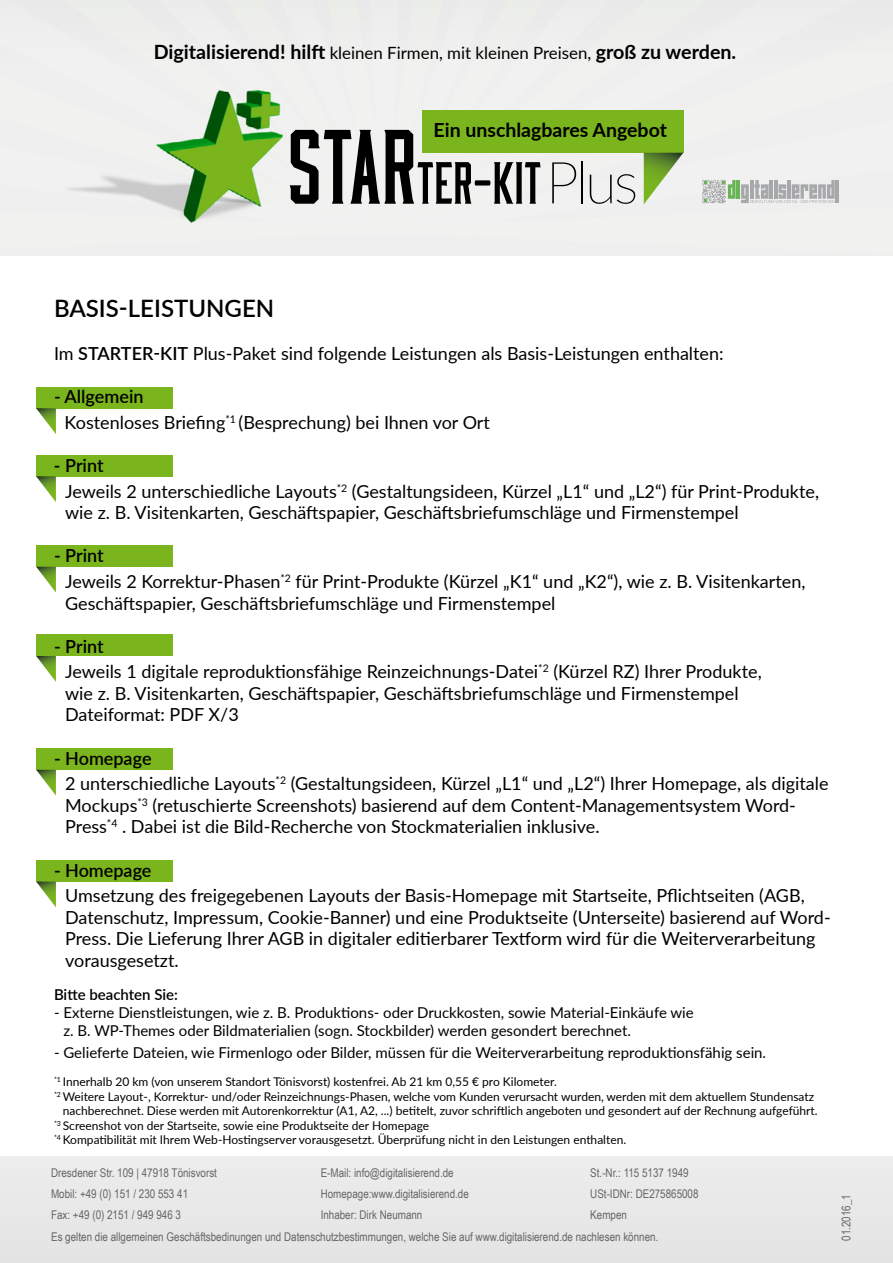
<style>
.page{position:relative;width:893px;height:1263px;background:#fff}
.page>*{position:absolute;margin:0;border:0;box-sizing:border-box;transform-origin:0 0}
.t1{font:60.15px "Moonshiner Sharp";color:#000}
.t2{font:600 24px "Lato";color:#000}
.t3{font:700 19.65px "Lato";color:#000}
.t4{font:700 19.5px "Lato";color:#000}
.t5{font:18px/25.5px "Lato";color:#000}
.t6{font:600 18px "Lato";color:#000}
.t7{font:15px/18px "Lato";color:#000}
.t8{font:600 15px "Lato";color:#000}
.t9{font:12px "Lato";color:#000}
.t10{font:12px/21px "Arial Narrow";color:#646567}
.s1{font-weight:400;font-size:16.8px}
.s2{font-size:106.8px}
.s3{font-family:"Lato";font-weight:100;font-size:58.2px}
.s4{font-weight:600}
</style>
<div class="page">
<div style="left:36px;top:387px;width:136px;height:21px;background:#7ab51d"></div>
<div style="left:36px;top:455px;width:136px;height:21px;background:#7ab51d"></div>
<div style="left:36px;top:545px;width:136px;height:22px;background:#7ab51d"></div>
<div style="left:36px;top:635px;width:136px;height:21px;background:#7ab51d"></div>
<div style="left:36px;top:748px;width:136px;height:22px;background:#7ab51d"></div>
<div style="left:36px;top:860px;width:136px;height:21px;background:#7ab51d"></div>
<svg style="left:36px;top:408px;width:20px;height:26px"></svg>
<svg style="left:36px;top:476px;width:20px;height:26px"></svg>
<svg style="left:36px;top:567px;width:20px;height:25px"></svg>
<svg style="left:36px;top:656px;width:20px;height:26px"></svg>
<svg style="left:36px;top:770px;width:20px;height:25px"></svg>
<svg style="left:36px;top:881px;width:20px;height:26px"></svg>
<div style="left:0;top:0;width:893px;height:255px;background:#f0f0ef"></div>
<div style="left:422px;top:110px;width:261px;height:43px;background:#7ab51d"></div>
<svg style="left:644px;top:153px;width:39px;height:51px"></svg>
<svg style="left:702px;top:180px;width:137px;height:23px"></svg>
<p class="t3" style="left:154px;top:38px;width:584px">Digitalisierend! hilft <span class="s1">kleinen Firmen, mit kleinen Preisen,</span> groß zu werden.</p>
<p class="t4" style="left:434px;top:116px;width:235px">Ein unschlagbares Angebot</p>
<h1 class="t1" style="left:287px;top:157px;width:353px"><span class="s2">STAR</span>TER-KIT<span class="s3">Plus</span></h1>
<h2 class="t2" style="left:54px;top:291px;width:222px">Basis-Leistungen</h2>
<p class="t5" style="left:54px;top:340px;width:671px">Im <span class="s4">Starter-Kit</span> Plus-Paket sind folgende Leistungen als Basis-Leistungen enthalten:</p>
<p class="t5" style="left:65px;top:383px;width:427px;text-indent:-11px"><span class="s4">- Allgemein<br></span>Kostenloses Briefing<sup>*1</sup> (Besprechung) bei Ihnen vor Ort</p>
<p class="t5" style="left:65px;top:452px;width:755px;text-indent:-11px"><span class="s4">- Print<br></span>Jeweils 2 unterschiedliche Layouts<sup>*2</sup> (Gestaltungsideen, Kürzel „L1“ und „L2“) für Print-Produkte,</p>
<p class="t5" style="left:65px;top:499px;width:675px">wie z. B. Visitenkarten, Geschäftspapier, Geschäftsbriefumschläge und Firmenstempel</p>
<p class="t5" style="left:65px;top:542px;width:742px;text-indent:-11px"><span class="s4">- Print<br></span>Jeweils 2 Korrektur-Phasen<sup>*2</sup> für Print-Produkte (Kürzel „K1“ und „K2“), wie z. B. Visitenkarten,</p>
<p class="t5" style="left:65px;top:589px;width:492px">Geschäftspapier, Geschäftsbriefumschläge und Firmenstempel</p>
<p class="t5" style="left:65px;top:633px;width:698px;text-indent:-11px"><span class="s4">- Print<br></span>Jeweils 1 digitale reproduktionsfähige Reinzeichnungs-Datei<sup>*2</sup> (Kürzel RZ) Ihrer Produkte,</p>
<p class="t5" style="left:65px;top:682px;width:675px;line-height:21.6px">wie z. B. Visitenkarten, Geschäftspapier, Geschäftsbriefumschläge und Firmenstempel<br>Dateiformat: PDF X/3</p>
<p class="t5" style="left:65px;top:745px;width:765px;text-indent:-11px"><span class="s4">- Homepage<br></span>2 unterschiedliche Layouts<sup>*2</sup> (Gestaltungsideen, Kürzel „L1“ und „L2“) Ihrer Homepage, als digitale</p>
<p class="t5" style="left:65px;top:794px;width:732px;line-height:21.6px">Mockups<sup>*3</sup> (retuschierte Screenshots) basierend auf dem Content-Managementsystem Word-<br>Press<sup>*4</sup> . Dabei ist die Bild-Recherche von Stockmaterialien inklusive.</p>
<p class="t6" style="left:54px;top:857px;width:99px">- Homepage</p>
<p class="t5" style="left:65px;top:884px;width:767px;line-height:21.6px">Umsetzung des freigegebenen Layouts der Basis-Homepage mit Startseite, Pflichtseiten (AGB, Datenschutz, Impressum, Cookie-Banner) und eine Produktseite (Unterseite) basierend auf Word-Press. Die Lieferung Ihrer AGB in digitaler editierbarer Textform wird für die Weiterverarbeitung vorausgesetzt.</p>
<p class="t8" style="left:54px;top:983px;width:126px">Bitte beachten Sie:</p>
<p class="t7" style="left:63px;top:1003px;width:632px;text-indent:-9px">- Externe Dienstleistungen, wie z. B. Produktions- oder Druckkosten, sowie Material-Einkäufe wie z. B. WP-Themes oder Bildmaterialien (sogn. Stockbilder) werden gesondert berechnet.</p>
<p class="t7" style="left:54px;top:1042px;width:714px">- Gelieferte Dateien, wie Firmenlogo oder Bilder, müssen für die Weiterverarbeitung reproduktionsfähig sein.</p>
<p class="t9" style="left:54px;top:1073px;width:504px"><sup>*1</sup> Innerhalb 20 km (von unserem Standort Tönisvorst) kostenfrei. Ab 21 km 0,55 € pro Kilometer.</p>
<p class="t9" style="left:54px;top:1088px;width:762px"><sup>*2</sup> Weitere Layout-, Korrektur- und/oder Reinzeichnungs-Phasen, welche vom Kunden verursacht wurden, werden mit dem aktuellem Stundensatz</p>
<p class="t9" style="left:63px;top:1102px;width:756px">nachberechnet. Diese werden mit Autorenkorrektur (A1, A2, ...) betitelt, zuvor schriftlich angeboten und gesondert auf der Rechnung aufgeführt.</p>
<p class="t9" style="left:54px;top:1116px;width:377px"><sup>*3</sup> Screenshot von der Startseite, sowie eine Produktseite der Homepage</p>
<p class="t9" style="left:54px;top:1131px;width:574px"><sup>*4</sup> Kompatibilität mit Ihrem Web-Hostingserver vorausgesetzt. Überprüfung nicht in den Leistungen enthalten.</p>
<p class="t10" style="left:51px;top:1162px;width:167px">Dresdener Str. 109 | 47918 Tönisvorst<br>Mobil: +49 (0) 151 / 230 553 41<br>Fax: +49 (0) 2151 / 949 946 3</p>
<p class="t10" style="left:321px;top:1162px;width:150px">E-Mail: info@digitalisierend.de<br>Homepage:www.digitalisierend.de<br>Inhaber: Dirk Neumann</p>
<p class="t10" style="left:590px;top:1162px;width:100px">St.-Nr.: 115 5137 1949</p>
<p class="t10" style="left:590px;top:1183px;width:110px">USt-IDNr: DE275865008</p>
<p class="t10" style="left:590px;top:1204px;width:38px">Kempen</p>
<p class="t10" style="left:51px;top:1226px;width:609px">Es gelten die allgemeinen Geschäftsbedinungen und Datenschutzbestimmungen, welche Sie auf www.digitalisierend.de nachlesen können.</p>
<p class="t10" style="left:835px;top:1241px;width:48px;rotate:-90deg">01.2016_1</p>
</div>
